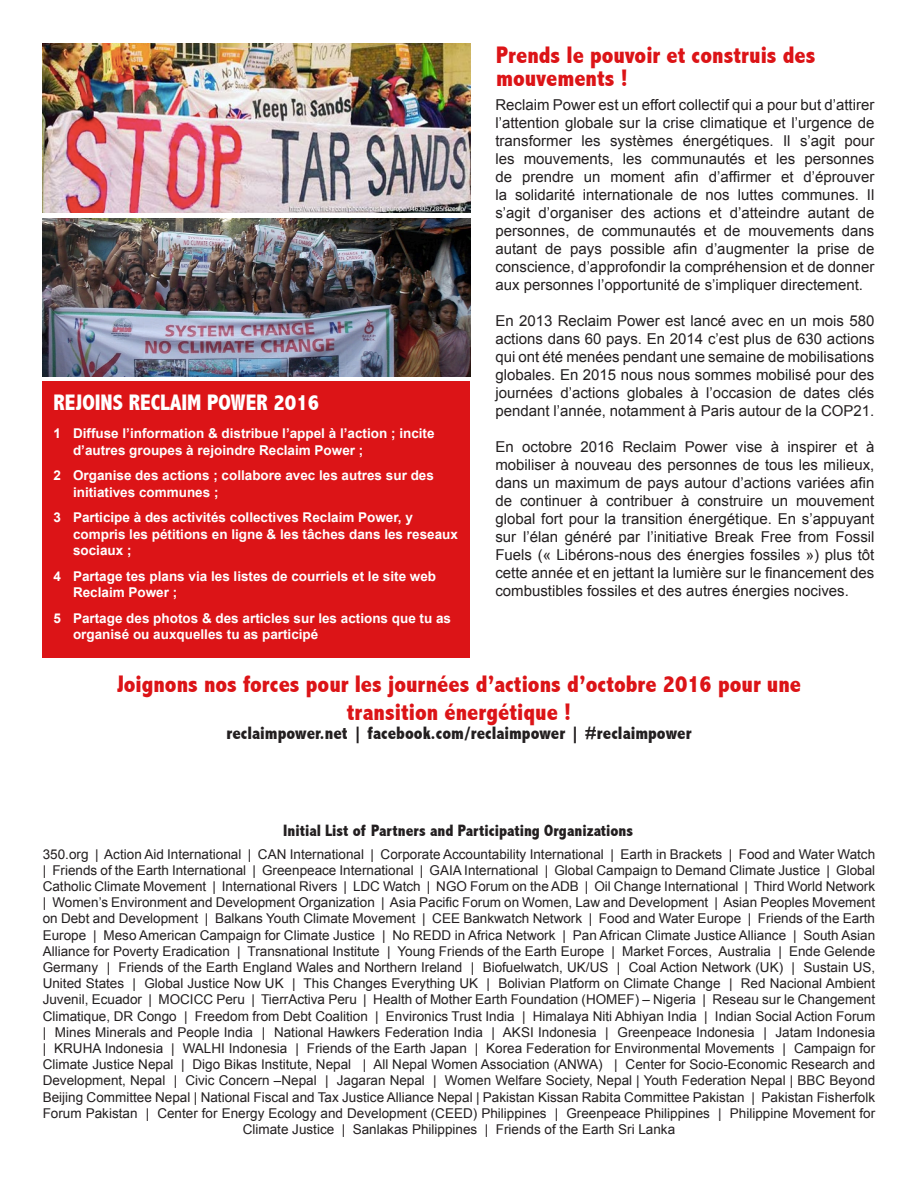
<style>
.page{position:relative;width:918px;height:1188px;background:#fff}
.page>*{position:absolute;margin:0;border:0;box-sizing:border-box;transform-origin:0 0}
.t1{font:800 condensed 24px/22.5px "Abadi";color:#dc1417}
.t2{font:800 condensed 22.5px "Abadi";color:#fff}
.t3{font:800 condensed 18px "Abadi";color:#231f20}
.t4{font:800 condensed 16.5px "Abadi";color:#231f20}
.t5{font:15px/18px "Arial";color:#231f20;text-align:justify}
.t6{font:13.5px/16.2px "Arial";color:#231f20;text-align:center}
.t7{font:700 13.5px/16.5px "Arial";color:#fff}
</style>
<div class="page">
<div style="left:43px;top:381px;width:427px;height:276px;background:#dc1417"></div>
<img style="left:43px;top:218px;width:427px;height:158px">
<img style="left:43px;top:44px;width:427px;height:168px">
<p class="t1" style="left:496px;top:44px;width:321px">Prends le pouvoir et construis des mouvements !</p>
<p class="t5" style="left:495px;top:96px;width:381px">Reclaim Power est un effort collectif qui a pour but d’attirer l’attention globale sur la crise climatique et l’urgence de transformer les systèmes énergétiques. Il s’agit pour les mouvements, les communautés et les personnes de prendre un moment afin d’affirmer et d’éprouver la solidarité internationale de nos luttes communes. Il s’agit d’organiser des actions et d’atteindre autant de personnes, de communautés et de mouvements dans autant de pays possible afin d’augmenter la prise de conscience, d’approfondir la compréhension et de donner aux personnes l’opportunité de s’impliquer directement.</p>
<p class="t5" style="left:495px;top:312px;width:381px">En 2013 Reclaim Power est lancé avec en un mois 580 actions dans 60 pays. En 2014 c’est plus de 630 actions qui ont été menées pendant une semaine de mobilisations globales. En 2015 nous nous sommes mobilisé pour des journées d’actions globales à l’occasion de dates clés pendant l’année, notamment à Paris autour de la COP21.</p>
<p class="t5" style="left:495px;top:438px;width:381px">En octobre 2016 Reclaim Power vise à inspirer et à mobiliser à nouveau des personnes de tous les milieux, dans un maximum de pays autour d’actions variées afin de continuer à contribuer à construire un mouvement global fort pour la transition énergétique. En s’appuyant sur l’élan généré par l’initiative Break Free from Fossil Fuels (« Libérons-nous des énergies fossiles ») plus tôt cette année et en jettant la lumière sur le financement des combustibles fossiles et des autres énergies nocives.</p>
<p class="t2" style="left:54px;top:389px;width:267px">REJOINS RECLAIM POWER 2016</p>
<p class="t7" style="left:73px;top:426px;width:363px;text-indent:-20px">1 Diffuse l’information &amp; distribue l’appel à l’action ; incite d’autres groupes à rejoindre Reclaim Power ;</p>
<p class="t7" style="left:73px;top:468px;width:362px;text-indent:-20px">2 Organise des actions ; collabore avec les autres sur des initiatives communes ;</p>
<p class="t7" style="left:73px;top:510px;width:386px;text-indent:-20px">3 Participe à des activités collectives Reclaim Power, y compris les pétitions en ligne &amp; les tâches dans les reseaux sociaux ;</p>
<p class="t7" style="left:73px;top:568px;width:365px;text-indent:-20px">4 Partage tes plans via les listes de courriels et le site web<br>Reclaim Power ;</p>
<p class="t7" style="left:73px;top:610px;width:380px;text-indent:-20px">5 Partage des photos &amp; des articles sur les actions que tu as organisé ou auxquelles tu as participé</p>
<p class="t1" style="left:117px;top:669px;width:686px;line-height:28.8px;text-align:center">Joignons nos forces pour les journées d’actions d’octobre 2016 pour une transition énergétique !</p>
<p class="t3" style="left:227px;top:723px;width:466px">reclaimpower.net | facebook.com/reclaimpower | #reclaimpower</p>
<p class="t4" style="left:283px;top:821px;width:351px">Initial List of Partners and Participating Organizations</p>
<p class="t6" style="left:43px;top:846px;width:834px">350.org | Action Aid International | CAN International | Corporate Accountability International | Earth in Brackets | Food and Water Watch | Friends of the Earth International | Greenpeace International | GAIA International | Global Campaign to Demand Climate Justice | Global Catholic Climate Movement | International Rivers | LDC Watch | NGO Forum on the ADB | Oil Change International | Third World Network | Women’s Environment and Development Organization | Asia Pacific Forum on Women, Law and Development | Asian Peoples Movement on Debt and Development | Balkans Youth Climate Movement | CEE Bankwatch Network | Food and Water Europe | Friends of the Earth Europe | Meso American Campaign for Climate Justice | No REDD in Africa Network | Pan African Climate Justice Alliance | South Asian Alliance for Poverty Eradication | Transnational Institute | Young Friends of the Earth Europe | Market Forces, Australia | Ende Gelende Germany | Friends of the Earth England Wales and Northern Ireland | Biofuelwatch, UK/US | Coal Action Network (UK) | Sustain US, United States | Global Justice Now UK | This Changes Everything UK | Bolivian Platform on Climate Change | Red Nacional Ambient Juvenil, Ecuador | MOCICC Peru | TierrActiva Peru | Health of Mother Earth Foundation (HOMEF) – Nigeria | Reseau sur le Changement Climatique, DR Congo | Freedom from Debt Coalition | Environics Trust India | Himalaya Niti Abhiyan India | Indian Social Action Forum | Mines Minerals and People India | National Hawkers Federation India | AKSI Indonesia | Greenpeace Indonesia | Jatam Indonesia | KRUHA Indonesia | WALHI Indonesia | Friends of the Earth Japan | Korea Federation for Environmental Movements | Campaign for Climate Justice Nepal | Digo Bikas Institute, Nepal | All Nepal Women Association (ANWA) | Center for Socio-Economic Research and Development, Nepal | Civic Concern –Nepal | Jagaran Nepal | Women Welfare Society, Nepal | Youth Federation Nepal | BBC Beyond Beijing Committee Nepal | National Fiscal and Tax Justice Alliance Nepal | Pakistan Kissan Rabita Committee Pakistan | Pakistan Fisherfolk Forum Pakistan | Center for Energy Ecology and Development (CEED) Philippines | Greenpeace Philippines | Philippine Movement for Climate Justice | Sanlakas Philippines | Friends of the Earth Sri Lanka</p>
</div>
